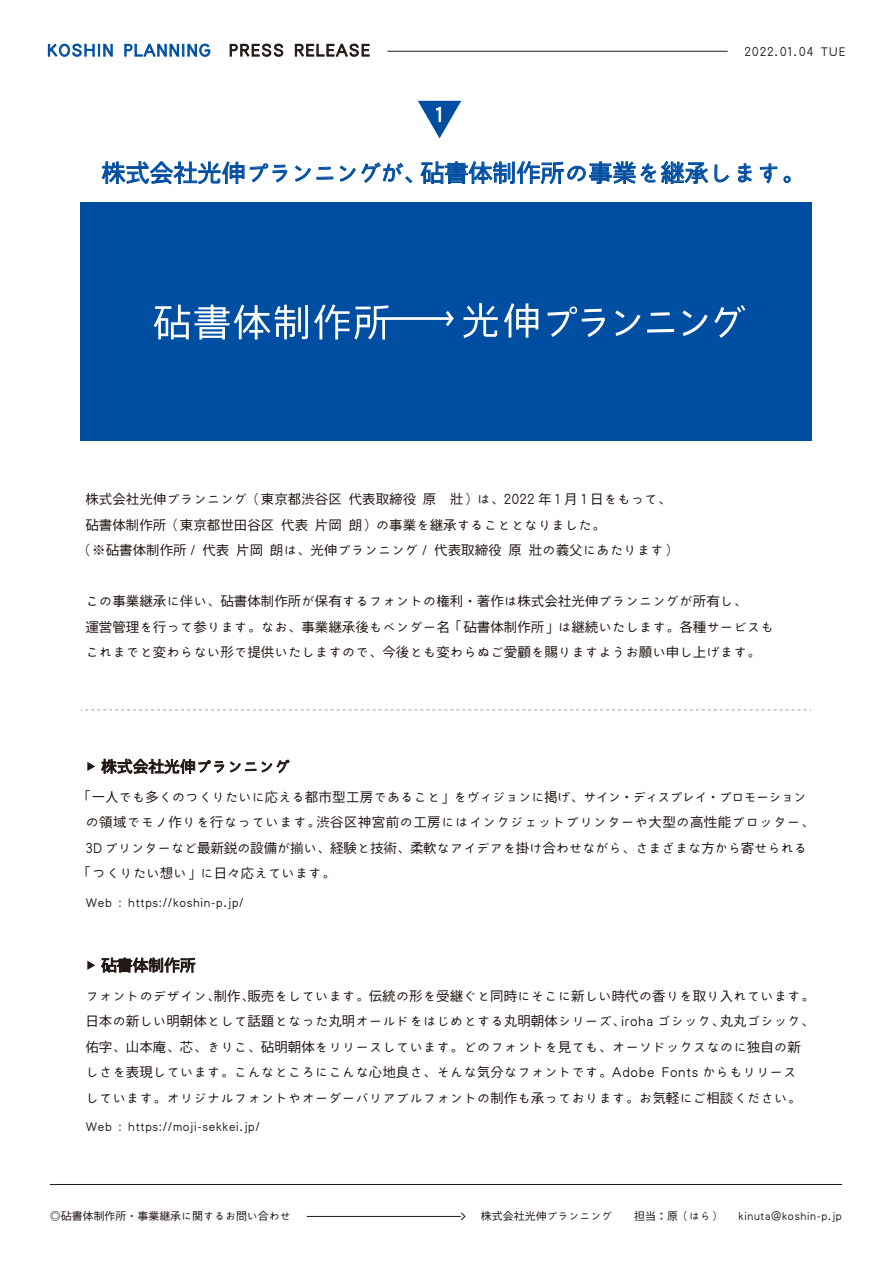
<style>
.page{position:relative;width:893px;height:1263px;background:#fff}
.page>*{position:absolute;margin:0;border:0;box-sizing:border-box;transform-origin:0 0}
.t1{font:24px "iroha 23 kaede R";color:#004ea2}
.t2{font:19.05px "iroha 23 kaede R";color:#fff}
.t3{font:16.5px "iroha 23 kaede R";letter-spacing:.025em;color:#004ea2}
.t4{font:15.75px "iroha 23 kaede R";color:#221815}
.t5{font:13.5px/25.5px "iroha 23 kaede R";color:#221815}
.t6{font:13.5px "iroha 23 kaede R";letter-spacing:-.02em;color:#221815}
.t7{font:13.5px "iroha 23 kaede R";letter-spacing:.025em;color:#221815}
.t8{font:12px "iroha 23 kaede R";color:#221815}
.t9{font:12px "iroha 23 kaede R";letter-spacing:.05em;color:#221815}
.t10{font:10.95px "iroha 23 kaede R";color:#221815}
.s1{color:#221815}
</style>
<div class="page">
<hr style="left:50px;top:1184px;width:792px;height:1px;background:#221815">
<svg style="left:81px;top:709px;width:730px;height:1px"></svg>
<hr style="left:387px;top:51px;width:341px;height:1px;background:#221815">
<svg style="left:48px;top:44px;width:65px;height:13px"></svg>
<svg style="left:124px;top:44px;width:86px;height:13px"></svg>
<svg style="left:230px;top:44px;width:53px;height:13px"></svg>
<svg style="left:295px;top:44px;width:74px;height:13px"></svg>
<svg style="left:101px;top:759px;width:123px;height:15px"></svg>
<svg style="left:230px;top:762px;width:10px;height:10px"></svg>
<svg style="left:246px;top:763px;width:10px;height:8px"></svg>
<svg style="left:262px;top:760px;width:27px;height:13px"></svg>
<svg style="left:87px;top:762px;width:8px;height:9px"></svg>
<svg style="left:101px;top:958px;width:94px;height:14px"></svg>
<svg style="left:87px;top:961px;width:8px;height:9px"></svg>
<svg style="left:102px;top:161px;width:142px;height:23px"></svg>
<svg style="left:250px;top:164px;width:37px;height:18px"></svg>
<svg style="left:295px;top:166px;width:16px;height:15px"></svg>
<svg style="left:319px;top:167px;width:11px;height:2px"></svg>
<svg style="left:317px;top:177px;width:16px;height:2px"></svg>
<svg style="left:340px;top:163px;width:72px;height:20px"></svg>
<svg style="left:421px;top:161px;width:214px;height:23px"></svg>
<svg style="left:641px;top:161px;width:67px;height:23px"></svg>
<svg style="left:715px;top:165px;width:14px;height:17px"></svg>
<svg style="left:738px;top:163px;width:14px;height:19px"></svg>
<svg style="left:760px;top:164px;width:17px;height:19px"></svg>
<svg style="left:784px;top:176px;width:6px;height:7px"></svg>
<svg style="left:418px;top:101px;width:43px;height:37px"></svg>
<hr style="left:307px;top:1216px;width:154px;height:1px;background:#221815">
<svg style="left:461px;top:1212px;width:4px;height:8px"></svg>
<div style="left:81px;top:202px;width:731px;height:238px;background:#004ea2"></div>
<svg style="left:154px;top:305px;width:154px;height:34px"></svg>
<svg style="left:463px;top:303px;width:35px;height:35px"></svg>
<svg style="left:504px;top:303px;width:34px;height:35px"></svg>
<svg style="left:547px;top:306px;width:58px;height:31px"></svg>
<svg style="left:615px;top:310px;width:25px;height:26px"></svg>
<svg style="left:647px;top:312px;width:27px;height:21px"></svg>
<svg style="left:682px;top:310px;width:26px;height:26px"></svg>
<svg style="left:714px;top:305px;width:31px;height:33px"></svg>
<svg style="left:314px;top:304px;width:140px;height:36px"></svg>
<p class="t3" style="left:47px;top:42px;width:325px">KOSHIN PLANNING <span class="s1">PRESS RELEASE</span></p>
<p class="t9" style="left:744px;top:45px;width:103px">2022.01.04 TUE</p>
<h2 class="t2" style="left:435px;top:105px;width:10px">1</h2>
<h1 class="t1" style="left:101px;top:160px;width:704px">株式会社光伸プランニングが、砧書体制作所の事業を継承します。</h1>
<p class="t5" style="left:85px;top:486px;width:587px">株式会社光伸プランニング（東京都渋谷区 代表取締役 原　壯）は、2022 年 1 月 1 日をもって、</p>
<p class="t5" style="left:85px;top:512px;width:521px">砧書体制作所（東京都世田谷区 代表 片岡 朗）の事業を継承することとなりました。</p>
<p class="t5" style="left:79px;top:537px;width:600px">（※砧書体制作所 / 代表 片岡 朗は、光伸プランニング / 代表取締役 原 壯の義父にあたります）</p>
<p class="t5" style="left:85px;top:588px;width:690px">この事業継承に伴い、砧書体制作所が保有するフォントの権利・著作は株式会社光伸プランニングが所有し、<br>運営管理を行って参ります。なお、事業継承後もベンダー名「砧書体制作所」は継続いたします。各種サービスもこれまでと変わらない形で提供いたしますので、今後とも変わらぬご愛顧を賜りますようお願い申し上げます。</p>
<p class="t4" style="left:101px;top:758px;width:190px">株式会社光伸プランニング</p>
<p class="t5" style="left:79px;top:784px;width:729px">「一人でも多くのつくりたいに応える都市型工房であること」をヴィジョンに掲げ、サイン・ディスプレイ・プロモーション</p>
<p class="t7" style="left:85px;top:815px;width:730px">の領域でモノ作りを行なっています。渋谷区神宮前の工房にはインクジェットプリンターや大型の高性能プロッター、</p>
<p class="t6" style="left:85px;top:841px;width:723px">3D プリンターなど最新鋭の設備が揃い、経験と技術、柔軟なアイデアを掛け合わせながら、さまざまな方から寄せられる</p>
<p class="t5" style="left:79px;top:860px;width:258px">「つくりたい想い」に日々応えています。</p>
<p class="t8" style="left:85px;top:896px;width:160px">Web : https://koshin-p.jp/</p>
<p class="t4" style="left:85px;top:957px;width:112px">　砧書体制作所</p>
<p class="t5" style="left:85px;top:983px;width:730px">フォントのデザイン、制作、販売をしています。伝統の形を受継ぐと同時にそこに新しい時代の香りを取り入れています。日本の新しい明朝体として話題となった丸明オールドをはじめとする丸明朝体シリーズ、iroha ゴシック、丸丸ゴシック、佑字、山本庵、芯、きりこ、砧明朝体をリリースしています。どのフォントを見ても、オーソドックスなのに独自の新しさを表現しています。こんなところにこんな心地良さ、そんな気分なフォントです。Adobe Fonts からもリリース<br>しています。オリジナルフォントやオーダーバリアブルフォントの制作も承っております。お気軽にご相談ください。</p>
<p class="t8" style="left:85px;top:1121px;width:176px">Web : https://moji-sekkei.jp/</p>
<p class="t10" style="left:50px;top:1210px;width:242px">◎砧書体制作所・事業継承に関するお問い合わせ</p>
<p class="t10" style="left:481px;top:1210px;width:133px">株式会社光伸プランニング</p>
<p class="t10" style="left:634px;top:1210px;width:89px">担当：原（はら）</p>
<p class="t10" style="left:738px;top:1210px;width:105px">kinuta@koshin-p.jp</p>
</div>
